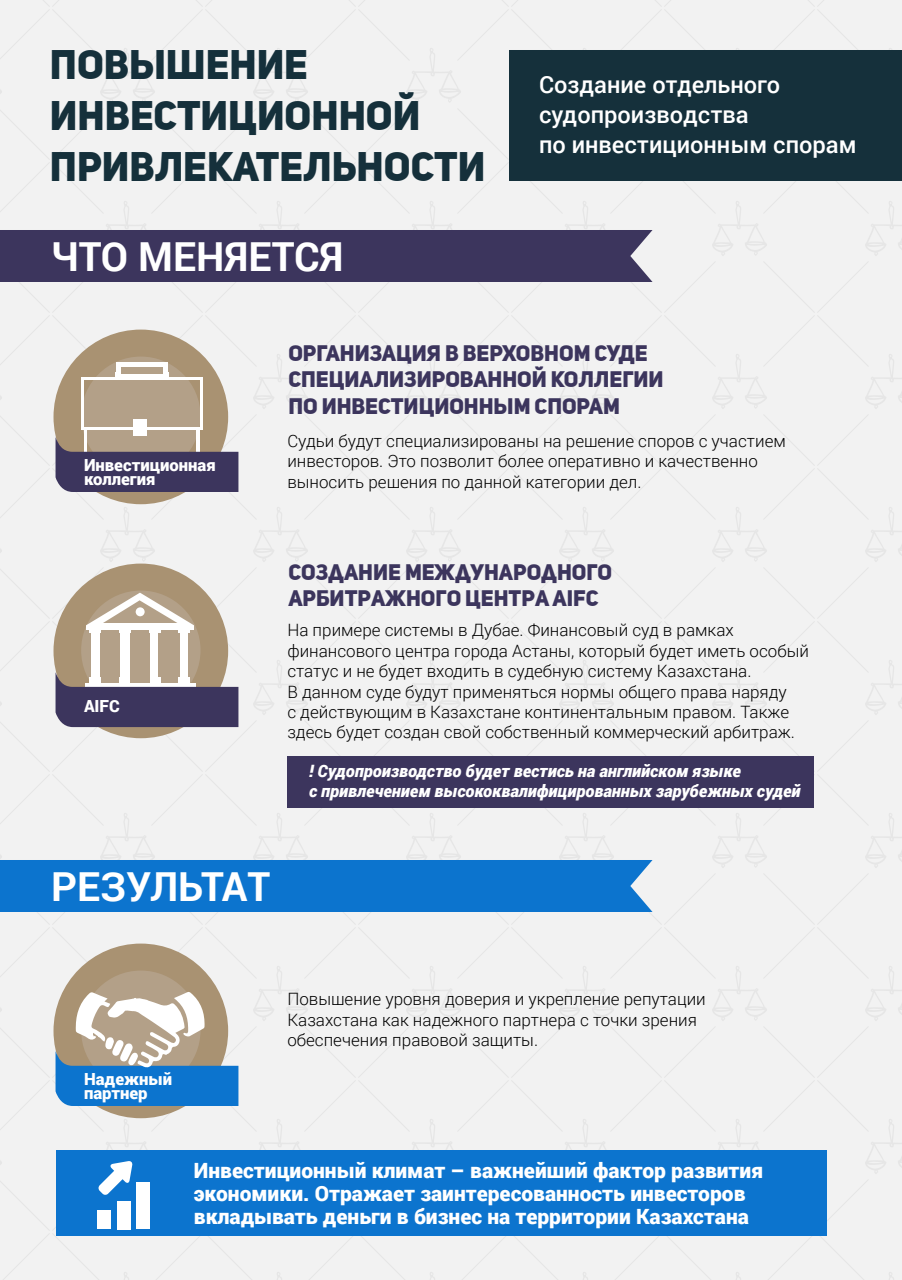
<style>
.page{position:relative;width:902px;height:1280px;background:#f2f2f2}
.page>*{position:absolute;margin:0;border:0;box-sizing:border-box;transform-origin:0 0}
.t1{font:40.3px/51px "Uni Sans Heavy Caps";color:#15303b}
.t2{font:700 40px "Roboto";color:#fff}
.t3{font:500 23.7px/30px "Roboto";color:#fff}
.t4{font:21.9px/26.3px "Uni Sans Heavy Caps";color:#3c355d}
.t5{font:900 21px/23px "Roboto";color:#fff}
.t6{font:300 17px/20.4px "Roboto";color:#000}
.t7{font:italic 900 17px/20.4px "Roboto";color:#fff}
.t8{font:900 16.7px/14px "Roboto";color:#fff}
</style>
<div class="page">
<div style="left:509px;top:50px;width:393px;height:131px;background:#15303b"></div>
<div style="left:0;top:230px;width:653px;height:52px;background:#3c355d"></div>
<div style="left:0;top:860px;width:653px;height:52px;background:#0c74ce"></div>
<div style="left:54px;top:564px;width:174px;height:174px;background:#a99272;border-radius:50%"></div>
<div style="left:54px;top:330px;width:174px;height:174px;background:#a99272;border-radius:50%"></div>
<svg style="left:56px;top:362px;width:182px;height:130px"></svg>
<div style="left:54px;top:944px;width:174px;height:174px;background:#a99272;border-radius:50%"></div>
<div style="left:81px;top:971px;width:120px;height:119px;background:#b3a088;border-radius:50%"></div>
<svg style="left:56px;top:593px;width:182px;height:134px"></svg>
<div style="left:287px;top:756px;width:527px;height:52px;background:#3c355d"></div>
<svg style="left:56px;top:992px;width:182px;height:114px"></svg>
<div style="left:56px;top:1150px;width:771px;height:86px;background:#0c74ce"></div>
<div style="left:97px;top:1210px;width:14px;height:19px;background:#fff"></div>
<div style="left:117px;top:1201px;width:13px;height:28px;background:#fff"></div>
<div style="left:136px;top:1183px;width:14px;height:46px;background:#fff"></div>
<svg style="left:98px;top:1161px;width:35px;height:34px"></svg>
<h1 class="t1" style="left:50px;top:38px;width:437px">ПОВЫШЕНИЕ<br>ИНВЕСТИЦИОННОЙ<br>ПРИВЛЕКАТЕЛЬНОСТИ</h1>
<h2 class="t2" style="left:51px;top:229px;width:294px">ЧТО МЕНЯЕТСЯ</h2>
<h3 class="t3" style="left:539px;top:68px;width:319px">Создание отдельного судопроизводства<br>по инвестиционным спорам</h3>
<p class="t8" style="left:84px;top:458px;width:133px">Инвестиционная коллегия</p>
<p class="t4" style="left:288px;top:340px;width:377px">ОРГАНИЗАЦИЯ В ВЕРХОВНОМ СУДЕ<br>СПЕЦИАЛИЗИРОВАННОЙ КОЛЛЕГИИ<br>ПО ИНВЕСТИЦИОННЫМ СПОРАМ</p>
<p class="t6" style="left:287px;top:430px;width:500px">Судьи будут специализированы на решение споров с участием инвесторов. Это позволит более оперативно и качественно выносить решения по данной категории дел.</p>
<p class="t8" style="left:84px;top:698px;width:37px">AIFC</p>
<p class="t4" style="left:288px;top:559px;width:325px">Создание Международного арбитражного центра AIFC</p>
<p class="t6" style="left:287px;top:620px;width:523px">На примере системы в Дубае. Финансовый суд в рамках финансового центра города Астаны, который будет иметь особый статус и не будет входить в судебную систему Казахстана.<br>В данном суде будут применяться нормы общего права наряду<br>с действующим в Казахстане континентальным правом. Также здесь будет создан свой собственный коммерческий арбитраж.</p>
<p class="t7" style="left:309px;top:760px;width:493px">! Судопроизводство будет вестись на английском языке<br>с привлечением высококвалифицированных зарубежных судей</p>
<h2 class="t2" style="left:51px;top:859px;width:221px">РЕЗУЛЬТАТ</h2>
<p class="t8" style="left:84px;top:1072px;width:90px">Надежный партнер</p>
<p class="t6" style="left:287px;top:988px;width:420px">Повышение уровня доверия и укрепление репутации<br>Казахстана как надежного партнера с точки зрения обеспечения правовой защиты.</p>
<p class="t5" style="left:194px;top:1158px;width:571px">Инвестиционный климат – важнейший фактор развития экономики. Отражает заинтересованность инвесторов вкладывать деньги в бизнес на территории Казахстана</p>
</div>
